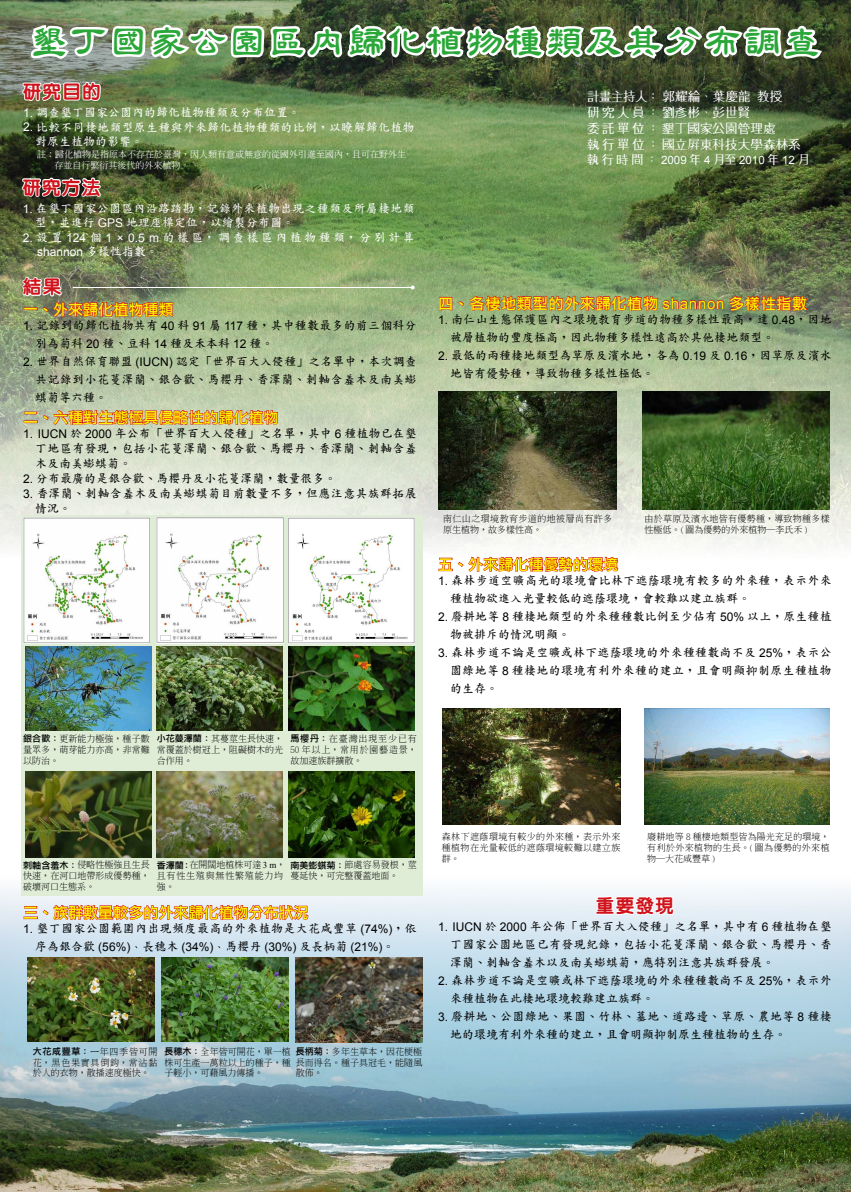
<style>
.page{position:relative;width:851px;height:1192px;background:#fff}
.page>*{position:absolute;margin:0;border:0;box-sizing:border-box;transform-origin:0 0}
.t1{font:700 36px "ID Li";letter-spacing:.1em;color:#2aa738}
.t2{font:800 18px "Yen Round";letter-spacing:.1em;color:#d0121b}
.t3{font:15px "DF Li Hei Md WIN BF";color:#fff100}
.t4{font:15px "DF Li Hei Md WIN BF";letter-spacing:.05em;color:#fff100}
.t5{font:12px/18px "Stdkai EG Bold Big 5";letter-spacing:.015em;color:#000}
.t6{font:12px/14.4px "Stdkai EG Bold Big 5";letter-spacing:.02em;color:#fff}
.t7{font:12px/16px "ID Jiao New";letter-spacing:.05em;color:#fff}
.t8{font:12px "Stdkai EG Bold Big 5";color:#fff}
.t9{font:12px "Arial";color:#000}
.t10{font:12px "Stdkai EG Bold Big 5";letter-spacing:.2em;color:#fff}
.t11{font:12px "Arial";color:#fff}
.t12{font:11.5px "Arial";color:#fff}
.t13{font:300 9px/10.8px "Adobe Ming Std";letter-spacing:.005em;color:#000;text-align:justify}
.t14{font:500 9px/10.8px "Inn Ming";color:#fff}
.t15{font:300 9px/10.8px "Adobe Ming Std";letter-spacing:.03em;color:#000}
.t16{font:300 9px/10.8px "Adobe Ming Std";letter-spacing:.085em;color:#000}
.t17{font:300 9px/10.8px "Adobe Ming Std";letter-spacing:.045em;color:#000}
.s1{font-family:"ID Kai";font-weight:700}
.s2{font-family:"ID Jiao New"}
.s3{font-family:"Arial"}
.s4{font-family:"Stdkai EG Bold Big 5"}
.s5{font-family:"DF Li Hei Md WIN BF";font-weight:400}
.s6{font-family:"Times New Roman";font-weight:400}
</style>
<div class="page">
<img style="left:0;top:864px;width:850px;height:328px">
<img style="left:0;top:0;width:850px;height:557px">
<img style="left:21px;top:274px;width:153px;height:44px">
<svg style="left:23px;top:409px;width:255px;height:17px;background:#ca6f67"></svg>
<svg style="left:23px;top:896px;width:286px;height:25px;background:#e0a6ad"></svg>
<svg style="left:438px;top:291px;width:369px;height:21px;background:#a26e52"></svg>
<svg style="left:438px;top:442px;width:180px;height:130px"></svg>
<svg style="left:593px;top:894px;width:82px;height:24px"></svg>
<div style="left:21px;top:515px;width:401px;height:381px;background:#dfedd6"></div>
<img style="left:23px;top:518px;width:127px;height:125px">
<img style="left:25px;top:646px;width:127px;height:85px">
<img style="left:157px;top:518px;width:126px;height:125px">
<img style="left:156px;top:647px;width:127px;height:84px">
<img style="left:25px;top:772px;width:127px;height:85px">
<img style="left:156px;top:772px;width:127px;height:85px">
<img style="left:288px;top:772px;width:126px;height:85px">
<img style="left:28px;top:958px;width:126px;height:84px">
<img style="left:162px;top:958px;width:126px;height:84px">
<img style="left:644px;top:708px;width:185px;height:117px">
<img style="left:442px;top:709px;width:178px;height:116px">
<img style="left:642px;top:391px;width:187px;height:119px">
<img style="left:438px;top:391px;width:178px;height:118px">
<svg style="left:19px;top:19px;width:805px;height:44px"></svg>
<img style="left:288px;top:518px;width:126px;height:125px">
<img style="left:288px;top:646px;width:126px;height:85px">
<svg style="left:21px;top:80px;width:81px;height:23px"></svg>
<svg style="left:21px;top:176px;width:81px;height:22px"></svg>
<hr style="left:73px;top:287px;width:339px;height:1px;background:#fff">
<svg style="left:410px;top:286px;width:4px;height:4px"></svg>
<img style="left:296px;top:958px;width:126px;height:84px">
<h1 class="t1" style="left:31px;top:24px;width:790px">墾丁國家公園區內歸化植物種類及其分布調查</h1>
<p class="t7" style="left:587px;top:88px;width:214px">計畫主持人：郭耀綸<span class="s1">、</span>葉慶龍 教授<br>研究人員：劉彥彬<span class="s1">、</span>彭世賢<br>委託單位：墾丁國家公園管理處<br>執行單位：國立屏東科技大學森林系</p>
<p class="t12" style="left:587px;top:152px;width:223px"><span class="s2">執行時間：</span>2009<span class="s2">年</span>4<span class="s2">月至</span>2010<span class="s2">年</span>12<span class="s2">月</span></p>
<h2 class="t2" style="left:23px;top:83px;width:79px">研究目的</h2>
<p class="t8" style="left:23px;top:107px;width:279px"><span class="s3">1.</span> 調查墾丁國家公園內的歸化植物種類及分布位置。</p>
<p class="t6" style="left:35px;top:120px;width:381px;text-indent:-12px"><span class="s3">2.</span> 比較不同棲地類型原生種與外來歸化植物種類的比例，以瞭解歸化植物對原生植物的影響。</p>
<p class="t14" style="left:55px;top:149px;width:353px;text-indent:-17px">註：歸化植物是指原本不存在於臺灣，因人類有意或無意的從國外引進至國內，且可在野外生存並自行繁衍其後代的外來植物。</p>
<h2 class="t2" style="left:23px;top:178px;width:79px">研究方法</h2>
<p class="t6" style="left:23px;top:201px;width:393px"><span class="s3">1.</span> 在墾丁國家公園區內沿路踏勘，記錄外來植物出現之種類及所屬棲地類</p>
<p class="t8" style="left:35px;top:217px;width:261px">型，並進行 <span class="s3">GPS</span> 地理座標定位，以繪製分布圖。</p>
<p class="t10" style="left:23px;top:231px;width:393px"><span class="s3">2.</span>設置<span class="s3">124</span>個<span class="s3">1 × 0.5 m</span>的樣區，調查樣區內植物種類，分別計算</p>
<p class="t11" style="left:37px;top:244px;width:123px">shannon <span class="s4">多樣性指數。</span></p>
<h2 class="t2" style="left:23px;top:278px;width:39px">結果</h2>
<p class="t3" style="left:23px;top:302px;width:151px">一、外來歸化植物種類</p>
<p class="t5" style="left:35px;top:317px;width:383px;text-indent:-12px"><span class="s3">1.</span> 記錄到的歸化植物共有 <span class="s3">40</span> 科 <span class="s3">91</span> 屬 <span class="s3">117</span> 種，其中種數最多的前三個科分別為菊科 <span class="s3">20</span> 種、豆科 <span class="s3">14</span> 種及禾本科 <span class="s3">12</span> 種。</p>
<p class="t5" style="left:35px;top:353px;width:383px;text-align:justify;text-indent:-12px"><span class="s3">2.</span> 世界自然保育聯盟 <span class="s3">(IUCN)</span> 認定「世界百大入侵種」之名單中，本次調查共記錄到小花蔓澤蘭、銀合歡、馬櫻丹、香澤蘭、刺軸含羞木及南美蟛蜞菊等六種。</p>
<p class="t3" style="left:23px;top:410px;width:256px">二、六種對生態極具侵略性的歸化植物</p>
<p class="t5" style="left:35px;top:426px;width:383px;line-height:15px;text-align:justify;text-indent:-12px"><span class="s3">1. IUCN</span> 於 <span class="s3">2000</span> 年公布「世界百大入侵種」之名單，其中 <span class="s3">6</span> 種植物已在墾丁地區有發現，包括小花蔓澤蘭、銀合歡、馬櫻丹、香澤蘭、刺軸含羞木及南美蟛蜞菊。</p>
<p class="t5" style="left:23px;top:470px;width:315px"><span class="s3">2.</span> 分布最廣的是銀合歡、馬櫻丹及小花蔓澤蘭，數量很多。</p>
<p class="t5" style="left:35px;top:486px;width:383px;line-height:15px;text-indent:-12px"><span class="s3">3.</span> 香澤蘭、刺軸含羞木及南美蟛蜞菊目前數量不多，但應注意其族群拓展情況。</p>
<p class="t13" style="left:23px;top:733px;width:128px"><span class="s5">銀合歡：</span>更新能力極強，種子數量眾多，萌芽能力亦高，非常難以防治。</p>
<p class="t13" style="left:157px;top:733px;width:128px"><span class="s5">小花蔓澤蘭：</span>其蔓莖生長快速，常覆蓋於樹冠上，阻礙樹木的光合作用。</p>
<p class="t13" style="left:290px;top:733px;width:128px"><span class="s5">馬櫻丹：</span>在臺灣出現至少已有50 年以上，常用於園藝造景，故加速族群擴散。</p>
<p class="t4" style="left:438px;top:296px;width:370px">四、各棲地類型的外來歸化植物 <span class="s3">shannon</span> 多樣性指數</p>
<p class="t5" style="left:450px;top:311px;width:383px;text-indent:-12px"><span class="s3">1.</span> 南仁山生態保護區內之環境教育步道的物種多樣性最高，達 <span class="s3">0.48</span>，因地被層植物的豐度極高，因此物種多樣性遠高於其他棲地類型。</p>
<p class="t5" style="left:450px;top:347px;width:383px;text-indent:-12px"><span class="s3">2.</span> 最低的兩種棲地類型為草原及濱水地，各為 <span class="s3">0.19</span> 及 <span class="s3">0.16</span>，因草原及濱水地皆有優勢種，導致物種多樣性極低。</p>
<p class="t17" style="left:443px;top:513px;width:171px">南仁山之環境教育步道的地被層尚有許多原生植物，故多樣性高。</p>
<p class="t15" style="left:644px;top:513px;width:186px">由於草原及濱水地皆有優勢種，導致物種多樣性極低。( 圖為優勢的外來植物─李氏禾 )</p>
<p class="t3" style="left:438px;top:557px;width:182px">五、外來歸化種優勢的環境</p>
<p class="t5" style="left:450px;top:572px;width:383px;text-indent:-12px"><span class="s3">1.</span> 森林步道空曠高光的環境會比林下遮蔭環境有較多的外來種，表示外來種植物欲進入光量較低的遮蔭環境，會較難以建立族群。</p>
<p class="t5" style="left:450px;top:608px;width:383px;text-indent:-12px"><span class="s3">2.</span> 廢耕地等 <span class="s3">8</span> 種棲地類型的外來種種數比例至少佔有 <span class="s3">50%</span> 以上，原生種植物被排斥的情況明顯。</p>
<p class="t5" style="left:450px;top:644px;width:383px;text-align:justify;text-indent:-12px"><span class="s3">3.</span> 森林步道不論是空曠或林下遮蔭環境的外來種種數尚不及 <span class="s3">25%</span>，表示公園綠地等 <span class="s3">8</span> 種棲地的環境有利外來種的建立，且會明顯抑制原生種植物的生存。</p>
<p class="t13" style="left:23px;top:859px;width:128px"><span class="s5">刺軸含羞木：</span>侵略性極強且生長快速，在河口地帶形成優勢種，破壞河口生態系。</p>
<p class="t16" style="left:157px;top:859px;width:130px"><span class="s5">香澤蘭：</span>在開闊地植株可達<span class="s6">3 m</span>，且有性生殖與無性繁殖能力均強。</p>
<p class="t13" style="left:290px;top:859px;width:128px"><span class="s5">南美蟛蜞菊：</span>節處容易發根，莖蔓延快，可完整覆蓋地面。</p>
<p class="t3" style="left:23px;top:905px;width:286px">三、族群數量較多的外來歸化植物分布狀況</p>
<p class="t5" style="left:23px;top:920px;width:395px"><span class="s3">1.</span> 墾丁國家公園範圍內出現頻度最高的外來植物是大花咸豐草 <span class="s3">(74%)</span>，依</p>
<p class="t9" style="left:35px;top:939px;width:361px"><span class="s4">序為銀合歡</span> (56%)<span class="s1">、</span><span class="s4">長穗木</span> (34%)<span class="s1">、</span><span class="s4">馬櫻丹</span> (30%) <span class="s4">及長柄菊</span> (21%)<span class="s4">。</span></p>
<p class="t13" style="left:33px;top:1046px;width:126px"><span class="s5">大花咸豐草：</span>ㄧ年四季皆可開花，黑色果實具倒鈎，常沾黏於人的衣物，散播速度極快。</p>
<p class="t13" style="left:164px;top:1046px;width:128px"><span class="s5">長穗木：</span>全年皆可開花，單一植株可生產一萬粒以上的種子，種子輕小，可藉風力傳播。</p>
<p class="t13" style="left:296px;top:1046px;width:128px"><span class="s5">長柄菊：</span>多年生草本，因花梗極長而得名。種子具冠毛，能隨風散佈。</p>
<p class="t13" style="left:441px;top:831px;width:180px">森林下遮蔭環境有較少的外來種，表示外來種植物在光量較低的遮蔭環境較難以建立族群。</p>
<p class="t13" style="left:647px;top:831px;width:184px">廢耕地等 8 種棲地類型皆為陽光充足的環境，有利於外來植物的生長。( 圖為優勢的外來植物─大花咸豐草 )</p>
<h2 class="t2" style="left:596px;top:896px;width:79px">重要發現</h2>
<p class="t5" style="left:450px;top:918px;width:383px;text-align:justify;text-indent:-12px"><span class="s3">1. IUCN</span> 於 <span class="s3">2000</span> 年公佈「世界百大入侵種」之名單，其中有 <span class="s3">6</span> 種植物在墾丁國家公園地區已有發現紀錄，包括小花蔓澤蘭、銀合歡、馬櫻丹、香澤蘭、刺軸含羞木以及南美蟛蜞菊，應特別注意其族群發展。</p>
<p class="t5" style="left:450px;top:972px;width:383px;text-indent:-12px"><span class="s3">2.</span> 森林步道不論是空曠或林下遮蔭環境的外來種種數尚不及 <span class="s3">25%</span>，表示外來種植物在此棲地環境較難建立族群。</p>
<p class="t5" style="left:450px;top:1008px;width:383px;text-indent:-12px"><span class="s3">3.</span> 廢耕地、公園綠地、果園、竹林、墓地、道路邊、草原、農地等 <span class="s3">8</span> 種棲地的環境有利外來種的建立，且會明顯抑制原生種植物的生存。</p>
</div>
